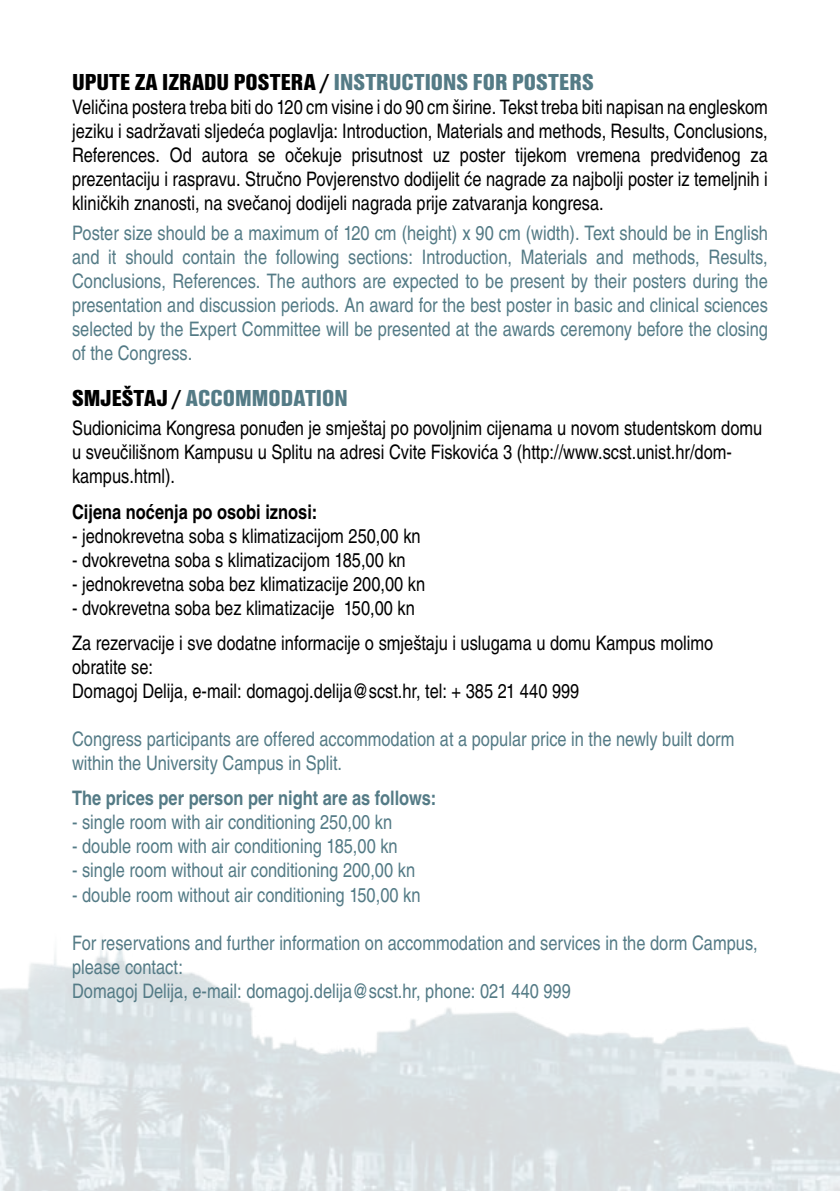
<style>
.page{position:relative;width:840px;height:1191px;background:#fff}
.page>*{position:absolute;margin:0;border:0;box-sizing:border-box;transform-origin:0 0}
.t1{font:24px "Nimbus San TOT Bla Con";color:#547b86}
.t2{font:20px/24px "Nimbus San LOT Reg Con";color:#000}
.t3{font:20px/24px "Nimbus San LOT Reg Con";color:#547b86}
.t4{font:20px "Nimbus San LOT Bol Con";color:#547b86}
.t5{font:20px "Nimbus San LOT Bol Con";color:#000}
.s1{color:#000}
</style>
<div class="page">
<img style="left:0;top:943px;width:839px;height:248px">
<p class="t1" style="left:72px;top:69px;width:523px"><span class="s1">UPUTE ZA IZRADU POSTERA /</span> INSTRUCTIONS FOR POSTERS</p>
<p class="t2" style="left:72px;top:95px;width:697px;text-align:justify">Veličina postera treba biti do 120 cm visine i do 90 cm širine. Tekst treba biti napisan na engleskom jeziku i sadržavati sljedeća poglavlja: Introduction, Materials and methods, Results, Conclusions, References. Od autora se očekuje prisutnost uz poster tijekom vremena predviđenog za prezentaciju i raspravu. Stručno Povjerenstvo dodijelit će nagrade za najbolji poster iz temeljnih i kliničkih znanosti, na svečanoj dodijeli nagrada prije zatvaranja kongresa.</p>
<p class="t3" style="left:72px;top:221px;width:697px;text-align:justify">Poster size should be a maximum of 120 cm (height) x 90 cm (width). Text should be in English and it should contain the following sections: Introduction, Materials and methods, Results, Conclusions, References. The authors are expected to be present by their posters during the presentation and discussion periods. An award for the best poster in basic and clinical sciences selected by the Expert Committee will be presented at the awards ceremony before the closing of the Congress.</p>
<p class="t1" style="left:72px;top:384px;width:277px"><span class="s1">SMJEŠTAJ /</span> ACCOMMODATION</p>
<p class="t2" style="left:72px;top:416px;width:691px">Sudionicima Kongresa ponuđen je smještaj po povoljnim cijenama u novom studentskom domu u sveučilišnom Kampusu u Splitu na adresi Cvite Fiskovića 3 (http://www.scst.unist.hr/dom&shy;kampus.html).</p>
<p class="t5" style="left:72px;top:499px;width:247px">Cijena noćenja po osobi iznosi:</p>
<p class="t2" style="left:72px;top:524px;width:350px">- jednokrevetna soba s klimatizacijom 250,00 kn</p>
<p class="t2" style="left:72px;top:548px;width:335px">- dvokrevetna soba s klimatizacijom 185,00 kn</p>
<p class="t2" style="left:72px;top:572px;width:354px">- jednokrevetna soba bez klimatizacije 200,00 kn</p>
<p class="t2" style="left:72px;top:590px;width:642px;line-height:35.4px">- dvokrevetna soba bez klimatizacije 150,00 kn<br>Za rezervacije i sve dodatne informacije o smještaju i uslugama u domu Kampus molimo</p>
<p class="t2" style="left:72px;top:655px;width:508px">obratite se:<br>Domagoj Delija, e-mail: domagoj.delija@scst.hr, tel: + 385 21 440 999</p>
<p class="t3" style="left:72px;top:727px;width:663px">Congress participants are offered accommodation at a popular price in the newly built dorm within the University Campus in Split.</p>
<p class="t4" style="left:72px;top:786px;width:365px">The prices per person per night are as follows:</p>
<p class="t3" style="left:72px;top:810px;width:321px">- single room with air conditioning 250,00 kn</p>
<p class="t3" style="left:72px;top:834px;width:327px">- double room with air conditioning 185,00 kn</p>
<p class="t3" style="left:72px;top:858px;width:344px">- single room without air conditioning 200,00 kn</p>
<p class="t3" style="left:72px;top:882px;width:350px">- double room without air conditioning 150,00 kn</p>
<p class="t3" style="left:72px;top:930px;width:687px">For reservations and further information on accommodation and services in the dorm Campus, please contact:<br>Domagoj Delija, e-mail: domagoj.delija@scst.hr, phone: 021 440 999</p>
</div>
